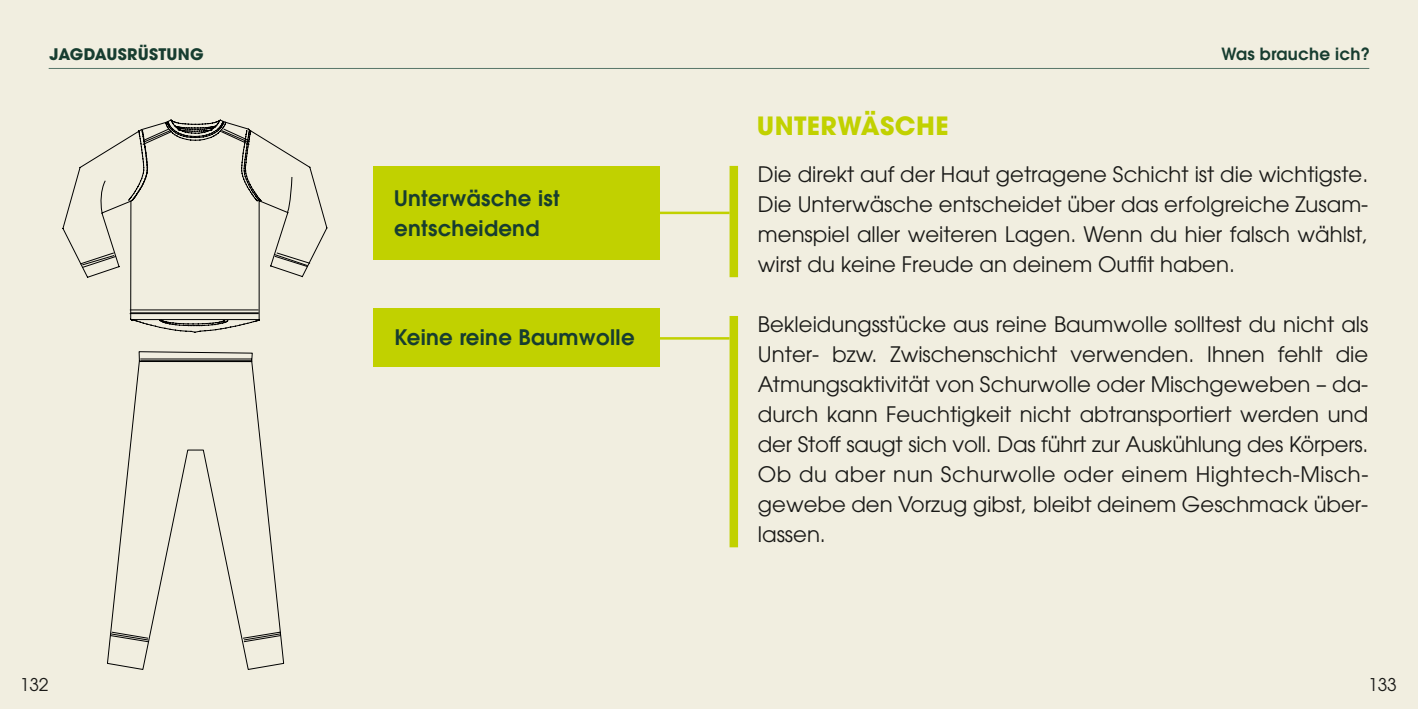
<style>
.page{position:relative;width:1418px;height:709px;background:#fff}
.page>*{position:absolute;margin:0;border:0;box-sizing:border-box;transform-origin:0 0}
.Unterkapitel_Headlin{font:700 25px "ITC Avant Gardefor FRA";letter-spacing:.015em;color:#c1d100}
.Fließtext_mit_Absatz{font:21.25px/30px "ITC Avant Gardefor FRA";color:#1a1a18;text-align:justify}
.Textaushänger{font:600 21.25px/30px "ITC Avant Gardefor FRA";letter-spacing:.015em;color:#173d30}
.t1{font:17.5px "ITC Avant Gardefor FRA";letter-spacing:-.02em;color:#1a1a18}
.t2{font:600 16.75px "ITC Avant Gardefor FRA";letter-spacing:.015em;color:#173d30}
.t3{font:700 15.75px "ITC Avant Gardefor FRA";letter-spacing:.015em;color:#173d30}
</style>
<div class="page">
<div style="left:0;top:0;width:1417px;height:709px;background:#f1eee0"></div>
<hr style="left:49px;top:68px;width:1320px;height:1px;background:#577568">
<div style="left:373px;top:166px;width:286px;height:93px;background:#c1d100"></div>
<div style="left:373px;top:308px;width:286px;height:58px;background:#c1d100"></div>
<hr style="left:657px;top:212px;width:72px;height:2px;background:#c1d100">
<hr style="left:657px;top:337px;width:72px;height:2px;background:#c1d100">
<div style="left:729px;top:166px;width:9px;height:111px;background:#c1d100"></div>
<div style="left:729px;top:316px;width:9px;height:231px;background:#c1d100"></div>
<svg style="left:107px;top:450px;width:177px;height:220px"></svg>
<svg style="left:310px;top:166px;width:18px;height:98px"></svg>
<svg style="left:62px;top:167px;width:200px;height:283px"></svg>
<svg style="left:80px;top:119px;width:230px;height:207px"></svg>
<p class="t3" style="left:50px;top:44px;width:156px">JAGDAUSRÜSTUNG</p>
<p class="t2" style="left:1221px;top:43px;width:150px">Was brauche ich?</p>
<p class="Textaushänger" style="left:394px;top:182px;width:167px">Unterwäsche ist entscheidend</p>
<p class="Textaushänger" style="left:394px;top:322px;width:242px">Keine reine Baumwolle</p>
<p class="Unterkapitel_Headlin" style="left:756px;top:109px;width:193px">UNTERWÄSCHE</p>
<p class="Fließtext_mit_Absatz" style="left:758px;top:159px;width:612px">Die direkt auf der Haut getragene Schicht ist die wichtigste.<br>Die Unterwäsche entscheidet über das erfolgreiche Zusam&shy;menspiel aller weiteren Lagen. Wenn du hier falsch wählst, wirst du keine Freude an deinem Outfit haben.</p>
<p class="Fließtext_mit_Absatz" style="left:758px;top:309px;width:612px">Bekleidungsstücke aus reine Baumwolle solltest du nicht als Unter- bzw. Zwischenschicht verwenden. Ihnen fehlt die Atmungsaktivität von Schurwolle oder Mischgeweben – da&shy;durch kann Feuchtigkeit nicht abtransportiert werden und der Stoff saugt sich voll. Das führt zur Auskühlung des Körpers.<br>Ob du aber nun Schurwolle oder einem Hightech-Misch&shy;gewebe den Vorzug gibst, bleibt deinem Geschmack über&shy;lassen.</p>
<p class="t1" style="left:20px;top:673px;width:30px">132</p>
<p class="t1" style="left:1368px;top:673px;width:30px">133</p>
</div>
